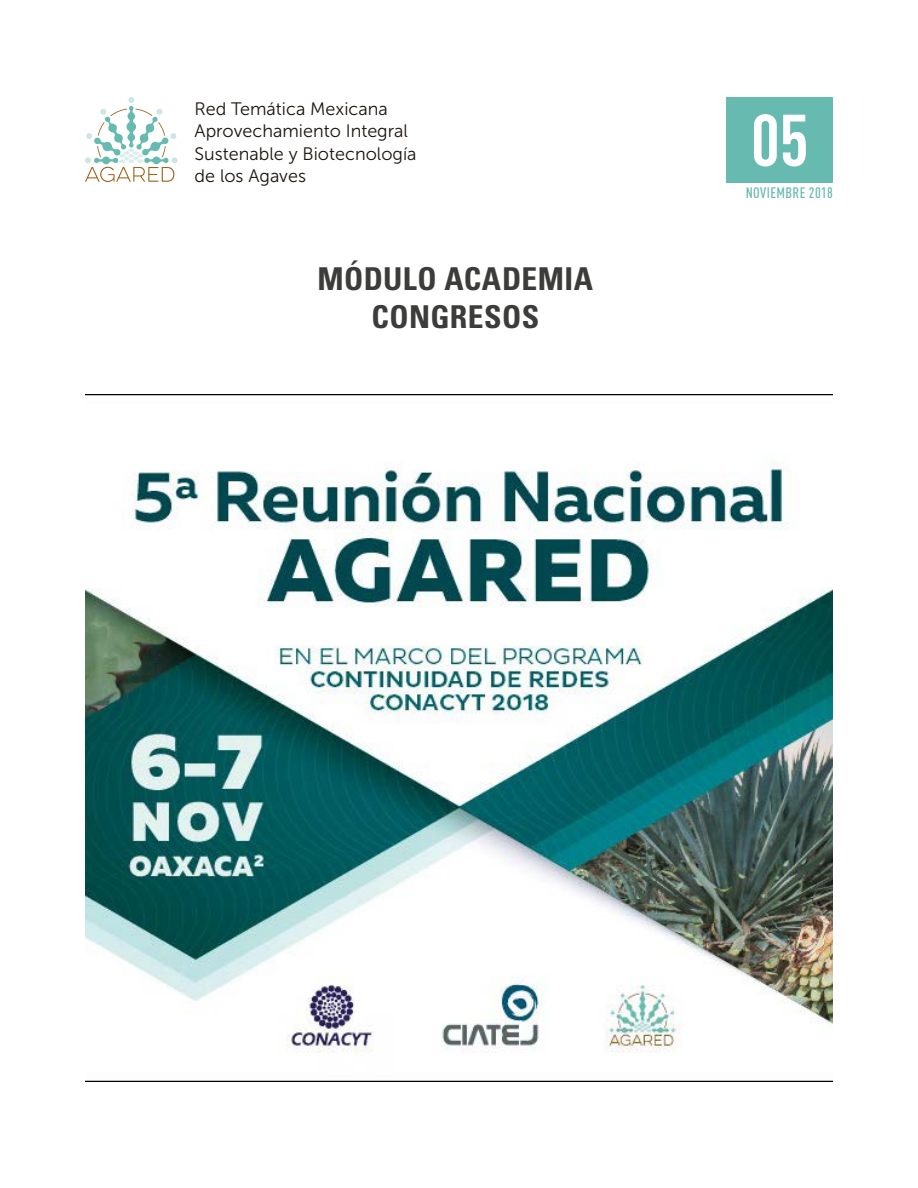
<style>
.page{position:relative;width:918px;height:1188px;background:#fff}
.page>*{position:absolute;margin:0;border:0;box-sizing:border-box;transform-origin:0 0}
.t1{font:700 condensed 72px "DIN Pro";color:#fff}
.t2{font:700 condensed 31.5px/37.8px "Univers LT Std";letter-spacing:.01em;color:#3c3c3b;text-align:center}
.t3{font:18px/22.5px "Museo Sans 300";color:#1d160f}
.t4{font:500 condensed 15px "DIN Pro";letter-spacing:.025em;color:#67baaf}
</style>
<div class="page">
<img style="left:85px;top:394px;width:748px;height:688px">
<div style="left:727px;top:98px;width:106px;height:85px;background:#67baaf"></div>
<svg style="left:85px;top:97px;width:93px;height:85px"></svg>
<p class="t3" style="left:195px;top:97px;width:223px">Red Temática Mexicana<br>Aprovechamiento Integral<br>Sustenable y Biotecnología de los Agaves</p>
<h2 class="t2" style="left:318px;top:260px;width:277px">MÓDULO ACADEMIA<br>CONGRESOS</h2>
<h1 class="t1" style="left:751px;top:86px;width:59px">05</h1>
<p class="t4" style="left:746px;top:181px;width:89px">NOVIEMBRE 2018</p>
</div>
